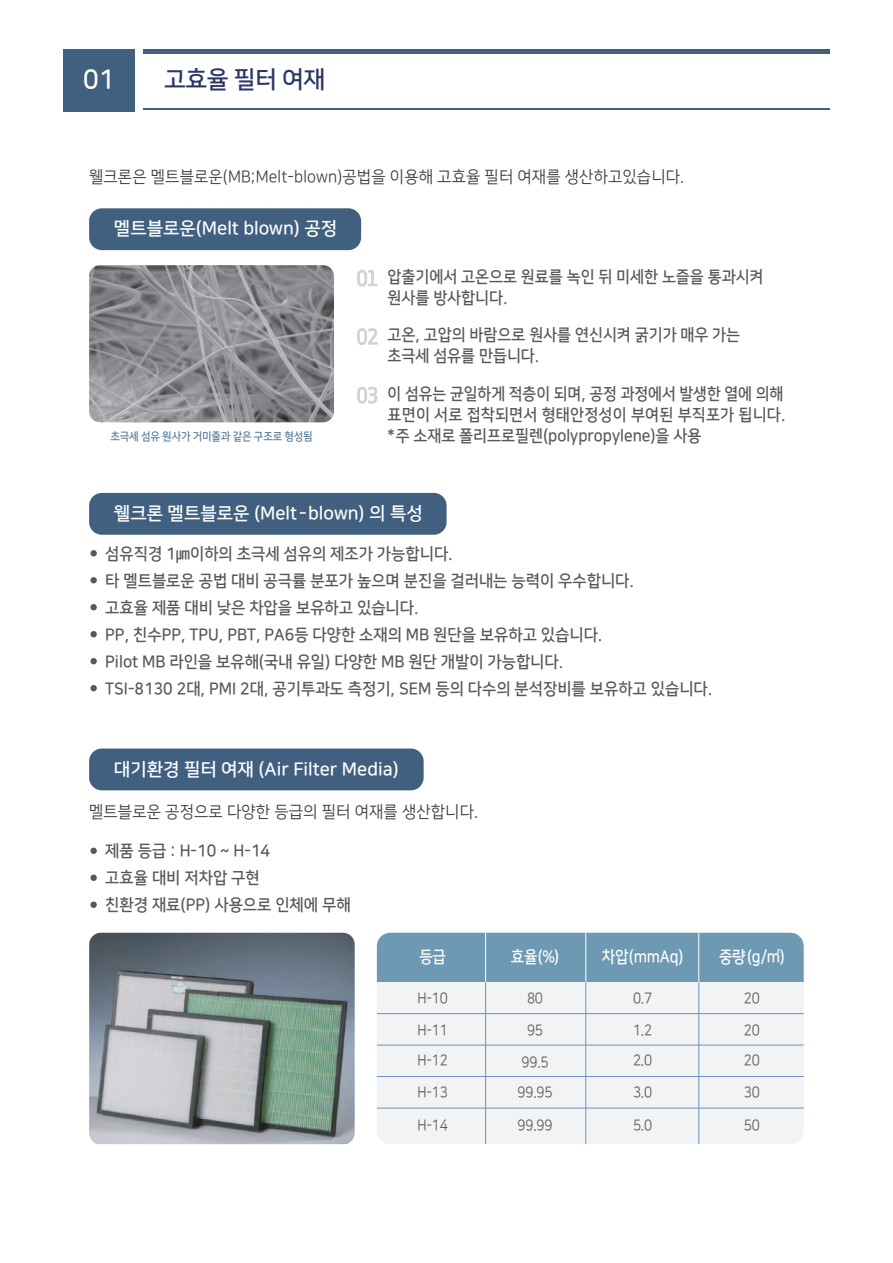
<style>
.page{position:relative;width:893px;height:1263px;background:#fff}
.page>*{position:absolute;margin:0;border:0;box-sizing:border-box;transform-origin:0 0}
.t1{font:26.55px "Nanum Square B";color:#fff;scale:.96 1}
.t2{font:24px "Nanum Square B";letter-spacing:-.02em;color:#2b3767}
.t3{font:22.5px "Gyeonggi Title L";color:#d1d2d4;scale:.95 1}
.t4{font:18px "Nanum Square B";color:#fff}
.t5{font:16.5px/27px "Nanum Square B";color:#57585a;scale:.95 1}
.t6{font:16.5px/21px "Nanum Square B";color:#57585a;scale:.91 1}
.t7{font:16.5px "Nanum Square R";letter-spacing:.01em;color:#3e3e3f;scale:.95 1}
.t8{font:16.5px/21px "Nanum Square B";color:#57585a;scale:.93 1}
.t9{font:16.5px "Nanum Square B";letter-spacing:-.015em;color:#fff;scale:.9 1}
.t10{font:15px/32.2px "Nanum Square R";letter-spacing:-.015em;color:#57585a;scale:.9 1}
.t11{font:11.25px "Nanum Square B";letter-spacing:-.015em;color:#577c9a;scale:.93 1}
</style>
<div class="page">
<svg style="left:357px;top:270px;width:20px;height:17px"></svg>
<svg style="left:357px;top:328px;width:21px;height:17px"></svg>
<svg style="left:357px;top:387px;width:20px;height:17px"></svg>
<img style="left:89px;top:265px;width:245px;height:157px">
<div style="left:90px;top:550px;width:7px;height:6px;background:#57585a;border-radius:50%"></div>
<div style="left:90px;top:577px;width:7px;height:6px;background:#57585a;border-radius:50%"></div>
<div style="left:90px;top:604px;width:7px;height:6px;background:#57585a;border-radius:50%"></div>
<div style="left:90px;top:685px;width:7px;height:6px;background:#57585a;border-radius:50%"></div>
<div style="left:90px;top:658px;width:7px;height:6px;background:#57585a;border-radius:50%"></div>
<div style="left:90px;top:631px;width:7px;height:6px;background:#57585a;border-radius:50%"></div>
<div style="left:377px;top:933px;width:427px;height:49px;background:#6e99b3"></div>
<div style="left:377px;top:982px;width:427px;height:162px;background:#f2f3f4"></div>
<hr style="left:377px;top:1108px;width:427px;height:1px;background:#6d93be">
<hr style="left:377px;top:1076px;width:427px;height:1px;background:#6d93be">
<hr style="left:377px;top:1045px;width:427px;height:1px;background:#6d93be">
<hr style="left:377px;top:1013px;width:427px;height:1px;background:#6d93be">
<hr style="left:698px;top:982px;width:1px;height:162px;background:#6d93be">
<hr style="left:586px;top:982px;width:1px;height:162px;background:#6d93be">
<hr style="left:485px;top:982px;width:1px;height:162px;background:#6d93be">
<hr style="left:485px;top:933px;width:1px;height:49px;background:#fff">
<hr style="left:586px;top:933px;width:1px;height:49px;background:#fff">
<hr style="left:698px;top:933px;width:1px;height:49px;background:#fff">
<img style="left:89px;top:933px;width:266px;height:211px">
<div style="left:90px;top:848px;width:7px;height:6px;background:#57585a;border-radius:50%"></div>
<div style="left:90px;top:874px;width:7px;height:7px;background:#57585a;border-radius:50%"></div>
<div style="left:90px;top:901px;width:7px;height:7px;background:#57585a;border-radius:50%"></div>
<hr style="left:144px;top:109px;width:686px;height:1px;background:#41607f">
<hr style="left:144px;top:49px;width:686px;height:4px;background:#41607f">
<div style="left:63px;top:49px;width:72px;height:63px;background:#41607f"></div>
<div style="left:89px;top:748px;width:335px;height:42px;background:#41607f;border-radius:13px"></div>
<div style="left:89px;top:208px;width:272px;height:42px;background:#41607f;border-radius:13px"></div>
<div style="left:89px;top:493px;width:358px;height:42px;background:#41607f;border-radius:13px"></div>
<h1 class="t1" style="left:83px;top:65px;width:34px">01</h1>
<h2 class="t2" style="left:164px;top:67px;width:163px">고효율 필터 여재</h2>
<p class="t7" style="left:89px;top:169px;width:628px">웰크론은 멜트블로운(MB;Melt-blown)공법을 이용해 고효율 필터 여재를 생산하고있습니다.</p>
<p class="t4" style="left:114px;top:219px;width:225px">멜트블로운(Melt blown) 공정</p>
<p class="t11" style="left:111px;top:431px;width:219px">초극세 섬유 원사가 거미줄과 같은 구조로 형성됨</p>
<h3 class="t3" style="left:356px;top:266px;width:25px">01</h3>
<h3 class="t3" style="left:356px;top:324px;width:25px">02</h3>
<h3 class="t3" style="left:356px;top:383px;width:25px">03</h3>
<p class="t8" style="left:388px;top:266px;width:406px">압출기에서 고온으로 원료를 녹인 뒤 미세한 노즐을 통과시켜 원사를 방사합니다.</p>
<p class="t8" style="left:388px;top:325px;width:381px">고온, 고압의 바람으로 원사를 연신시켜 굵기가 매우 가는 초극세 섬유를 만듭니다.</p>
<p class="t6" style="left:388px;top:383px;width:439px">이 섬유는 균일하게 적층이 되며, 공정 과정에서 발생한 열에 의해 표면이 서로 접착되면서 형태안정성이 부여된 부직포가 됩니다. *주 소재로 폴리프로필렌(polypropylene)을 사용</p>
<p class="t4" style="left:114px;top:504px;width:310px">웰크론 멜트블로운 (Melt -blown) 의 특성</p>
<p class="t5" style="left:105px;top:540px;width:641px">섬유직경 1㎛이하의 초극세 섬유의 제조가 가능합니다.<br>타 멜트블로운 공법 대비 공극률 분포가 높으며 분진을 걸러내는 능력이 우수합니다.<br>고효율 제품 대비 낮은 차압을 보유하고 있습니다.<br>PP, 친수PP, TPU, PBT, PA6등 다양한 소재의 MB 원단을 보유하고 있습니다.<br>Pilot MB 라인을 보유해(국내 유일) 다양한 MB 원단 개발이 가능합니다.<br>TSI-8130 2대, PMI 2대, 공기투과도 측정기, SEM 등의 다수의 분석장비를 보유하고 있습니다.</p>
<p class="t4" style="left:114px;top:759px;width:286px">대기환경 필터 여재 (Air Filter Media)</p>
<p class="t7" style="left:89px;top:803px;width:411px">멜트블로운 공정으로 다양한 등급의 필터 여재를 생산합니다.</p>
<p class="t5" style="left:105px;top:838px;width:260px">제품 등급 : H-10 ~ H-14<br>고효율 대비 저차압 구현<br>친환경 재료(PP) 사용으로 인체에 무해</p>
<p class="t9" style="left:511px;top:948px;width:55px">효율(%)</p>
<p class="t9" style="left:602px;top:948px;width:92px">차압(mmAq)</p>
<p class="t9" style="left:719px;top:948px;width:75px">중량(g/㎡)</p>
<p class="t9" style="left:419px;top:948px;width:31px">등급</p>
<p class="t10" style="left:418px;top:982px;width:35px">H-10</p>
<p class="t10" style="left:522px;top:982px;width:31px;text-align:center">80<br>95<br>99.5</p>
<p class="t10" style="left:518px;top:1076px;width:40px">99.95</p>
<p class="t10" style="left:518px;top:1109px;width:40px">99.99</p>
<p class="t10" style="left:744px;top:982px;width:19px">20<br>20</p>
<p class="t10" style="left:744px;top:1044px;width:19px">20<br>30</p>
<p class="t10" style="left:744px;top:1109px;width:19px">50</p>
<p class="t10" style="left:633px;top:982px;width:23px">0.7<br>1.2</p>
<p class="t10" style="left:633px;top:1044px;width:23px">2.0<br>3.0</p>
<p class="t10" style="left:633px;top:1109px;width:23px">5.0</p>
<p class="t10" style="left:418px;top:1015px;width:35px;line-height:31px;text-align:justify">H-11<br>H-12<br>H-13</p>
<p class="t10" style="left:418px;top:1109px;width:35px">H-14</p>
</div>
